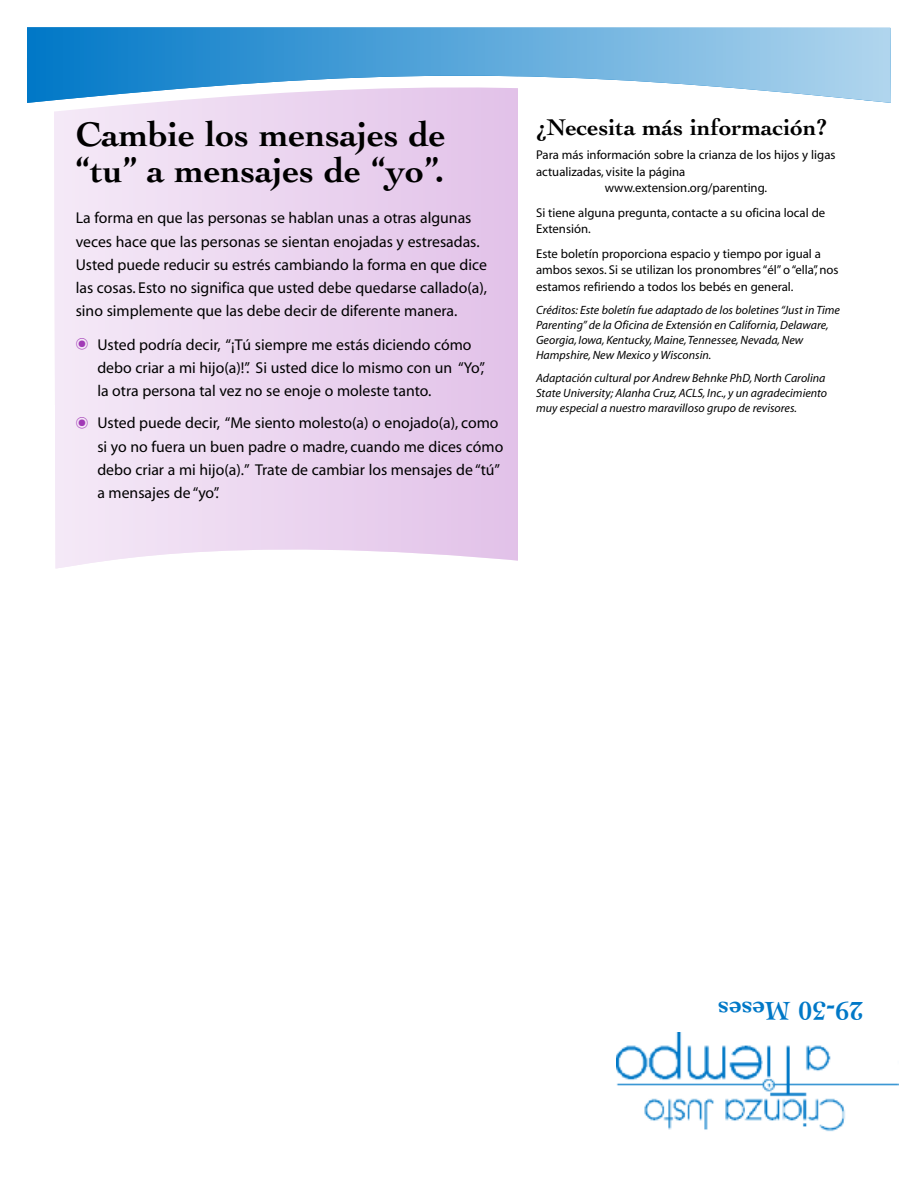
<style>
.page{position:relative;width:918px;height:1188px;background:#fff}
.page>*{position:absolute;margin:0;border:0;box-sizing:border-box;transform-origin:0 0}
.t1{font:700 36px/36px "Cochin";color:#000}
.t2{font:700 27px "Cochin";color:#0078c7}
.t3{font:700 24px "Cochin";color:#000}
.t4{font:15.75px/23.2px "Myriad";color:#000}
.t5{font:12.75px/16.5px "Myriad";color:#000}
.t6{font:italic 12px/15px "Myriad";color:#000}
</style>
<div class="page">
<svg style="left:54px;top:115px;width:464px;height:454px;background:#ebd6f0"></svg>
<svg style="left:54px;top:103px;width:464px;height:12px;background:#ebd7f0"></svg>
<img style="left:616px;top:1033px;width:283px;height:99px">
<svg style="left:27px;top:27px;width:864px;height:76px"></svg>
<svg style="left:76px;top:338px;width:12px;height:12px"></svg>
<svg style="left:76px;top:417px;width:12px;height:11px"></svg>
<h1 class="t1" style="left:76px;top:120px;width:372px">Cambie los mensajes de “tu” a mensajes de “yo”.</h1>
<p class="t4" style="left:76px;top:208px;width:413px">La forma en que las personas se hablan unas a otras algunas veces hace que las personas se sientan enojadas y estresadas.<br>Usted puede reducir su estrés cambiando la forma en que dice las cosas. Esto no significa que usted debe quedarse callado(a), sino simplemente que las debe decir de diferente manera.</p>
<p class="t4" style="left:97px;top:334px;width:389px">Usted podría decir, “¡Tú siempre me estás diciendo cómo debo criar a mi hijo(a)!”. Si usted dice lo mismo con un “Yo”, la otra persona tal vez no se enoje o moleste tanto.</p>
<p class="t4" style="left:97px;top:413px;width:407px">Usted puede decir, “Me siento molesto(a) o enojado(a), como si yo no fuera un buen padre o madre, cuando me dices cómo debo criar a mi hijo(a).” Trate de cambiar los mensajes de “tú” a mensajes de “yo”.</p>
<h3 class="t3" style="left:536px;top:117px;width:292px">¿Necesita más información?</h3>
<p class="t5" style="left:536px;top:148px;width:301px">Para más información sobre la crianza de los hijos y ligas</p>
<p class="t5" style="left:536px;top:164px;width:151px">actualizadas, visite la página</p>
<p class="t5" style="left:605px;top:181px;width:164px">www.extension.org/parenting.</p>
<p class="t5" style="left:536px;top:205px;width:291px">Si tiene alguna pregunta, contacte a su oficina local de<br>Extensión.</p>
<p class="t5" style="left:536px;top:246px;width:304px">Este boletín proporciona espacio y tiempo por igual a ambos sexos. Si se utilizan los pronombres“él”o“ella”, nos estamos refiriendo a todos los bebés en general.</p>
<p class="t6" style="left:536px;top:304px;width:305px">Créditos: Este boletín fue adaptado de los boletines“Just in Time Parenting” de la Oficina de Extensión en California,Delaware, Georgia, Iowa, Kentucky,Maine,Tennessee,Nevada,New Hampshire,New Mexico y Wisconsin.</p>
<p class="t6" style="left:536px;top:372px;width:293px">Adaptación cultural por Andrew Behnke PhD,North Carolina<br>State University; Alanha Cruz, ACLS, Inc., y un agradecimiento muy especial a nuestro maravilloso grupo de revisores.</p>
<h2 class="t2" style="left:863px;top:1021px;width:147px;rotate:-180deg">03-92 M sese</h2>
</div>
